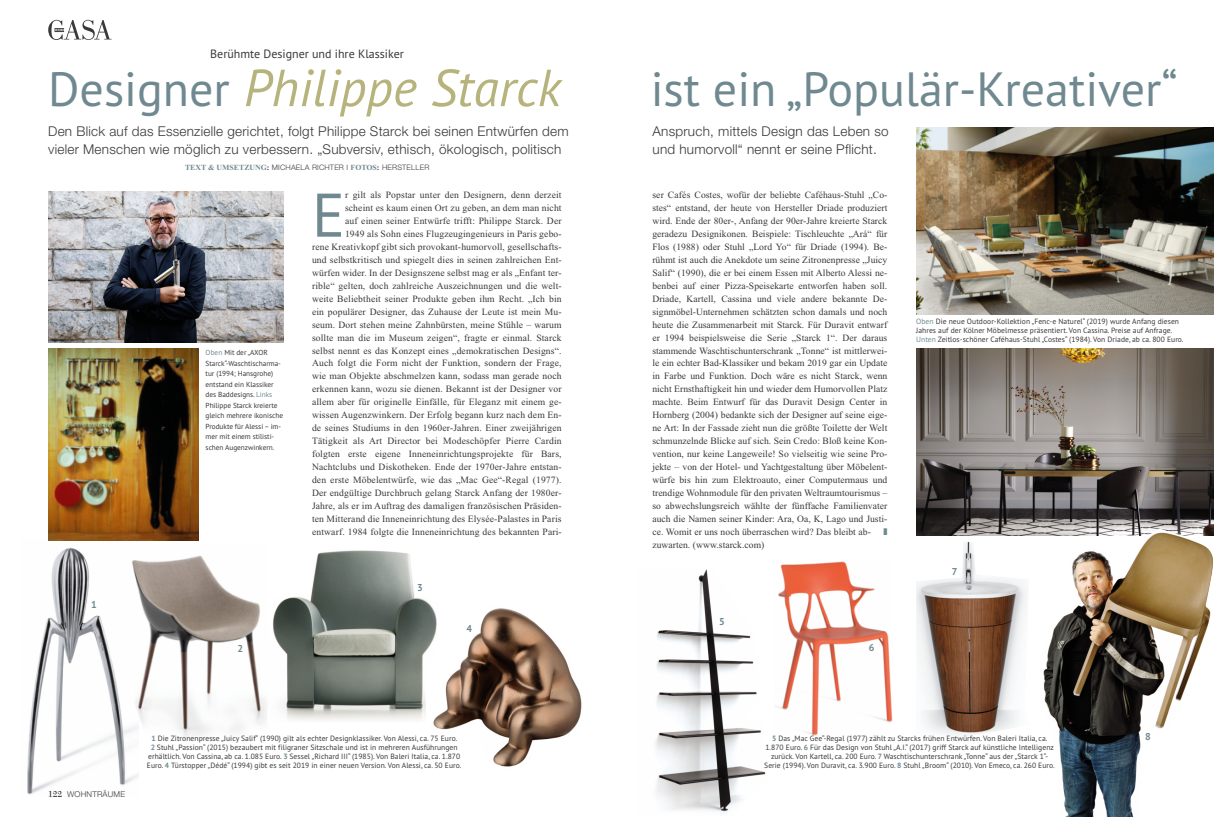
<style>
.page{position:relative;width:1214px;height:817px;background:#fff}
.page>*{position:absolute;margin:0;border:0;box-sizing:border-box;transform-origin:0 0}
.t1{font:61.5px "PT Sans";color:#708991}
.t2{font:italic 52px "PT Sans";color:#b6b47c}
.t3{font:48px "PT Sans";color:#708991}
.t4{font:300 13.5px "Helvetica Neue LT";letter-spacing:.02em;color:#39383a}
.t5{font:12px "PT Sans";color:#39383a}
.t6{font:700 10px "PT Sans";color:#708991}
.t7{font:9.6px/13px "Times New Roman";letter-spacing:.015em;color:#39383a;text-align:right}
.t8{font:300 8px "Helvetica Neue LT";letter-spacing:.025em;color:#39383a}
.t9{font:7.6px/9.1px "PT Sans";letter-spacing:.005em;color:#39383a;text-align:center}
.t10{font:300 7.5px "Helvetica Neue LT";letter-spacing:.025em;color:#39383a}
.t11{font:7.3px/10.5px "PT Sans";letter-spacing:-.005em;color:#39383a}
.s1{font-style:normal;font-size:48px;color:#708991}
.s2{font-family:"Times New Roman";font-weight:700;font-size:7.8px;color:#708991}
.s3{font-family:"Times New Roman";font-weight:700;font-size:7.8px}
.s4{color:#708991}
.s5{font-family:"New Caledonia LT";font-weight:600;font-size:9px}
.s6{font-weight:700;color:#708991}
</style>
<div class="page">
<img style="left:916px;top:542px;width:111px;height:193px">
<img style="left:776px;top:561px;width:116px;height:174px">
<img style="left:27px;top:547px;width:111px;height:247px">
<img style="left:655px;top:569px;width:111px;height:245px">
<img style="left:916px;top:127px;width:297px;height:187px">
<img style="left:916px;top:348px;width:297px;height:187px">
<img style="left:48px;top:348px;width:150px;height:193px">
<img style="left:48px;top:191px;width:235px;height:152px">
<svg style="left:48px;top:20px;width:63px;height:20px"></svg>
<img style="left:433px;top:608px;width:149px;height:159px">
<img style="left:126px;top:547px;width:141px;height:192px">
<img style="left:273px;top:550px;width:164px;height:172px">
<img style="left:1040px;top:528px;width:173px;height:288px">
<p class="t5" style="left:210px;top:46px;width:195px">Berühmte Designer und ihre Klassiker</p>
<h2 class="t2" style="left:48px;top:54px;width:514px"><span class="s1">Designer</span> Philippe Starck</h2>
<h3 class="t3" style="left:650px;top:58px;width:528px">ist ein „Populär-Kreativer“</h3>
<h3 class="t4" style="left:48px;top:126px;width:522px">Den Blick auf das Essenzielle gerichtet, folgt Philippe Starck bei seinen Entwürfen dem</h3>
<h3 class="t4" style="left:652px;top:126px;width:238px">Anspruch, mittels Design das Leben so</h3>
<h3 class="t4" style="left:48px;top:144px;width:514px">vieler Menschen wie möglich zu verbessern. „Subversiv, ethisch, ökologisch, politisch</h3>
<h3 class="t4" style="left:652px;top:144px;width:226px">und humorvoll“ nennt er seine Pflicht.</h3>
<p class="t6" style="left:91px;top:598px;width:7px">1</p>
<p class="t10" style="left:185px;top:165px;width:246px"><span class="s2">TEXT &amp; UMSETZUNG</span><span class="s3">:</span> MICHAELA RICHTER I <span class="s2">FOTOS</span><span class="s3">:</span> HERSTELLER</p>
<p class="t11" style="left:206px;top:347px;width:79px"><span class="s4">Oben</span> Mit der „AXOR<br>Starck“-Waschtischarma&shy;tur (1994; Hansgrohe) entstand ein Klassiker des Baddesigns. <span class="s4">Links<br></span>Philippe Starck kreierte gleich mehrere ikonische<br>Produkte für Alessi – im&shy;mer mit einem stilisti&shy;schen Augenzwinkern.</p>
<p class="t6" style="left:237px;top:641px;width:7px">2</p>
<p class="t7" style="left:312px;top:188px;width:251px">r gilt als Popstar unter den Designern, denn derzeit<br>scheint es kaum einen Ort zu geben, an dem man nicht<br>auf einen seiner Entwürfe trifft: Philippe Starck. Der<br>1949 als Sohn eines Flugzeugingenieurs in Paris gebo-<br>rene Kreativkopf gibt sich provokant-humorvoll, gesellschafts&shy;und selbstkritisch und spiegelt dies in seinen zahlreichen Ent&shy;würfen wider. In der Designszene selbst mag er als „Enfant ter&shy;rible“ gelten, doch zahlreiche Auszeichnungen und die welt&shy;weite Beliebtheit seiner Produkte geben ihm Recht. „Ich bin ein populärer Designer, das Zuhause der Leute ist mein Mu&shy;seum. Dort stehen meine Zahnbürsten, meine Stühle – warum sollte man die im Museum zeigen“, fragte er einmal. Starck selbst nennt es das Konzept eines „demokratischen Designs“.<br>Auch folgt die Form nicht der Funktion, sondern der Frage, wie man Objekte abschmelzen kann, sodass man gerade noch erkennen kann, wozu sie dienen. Bekannt ist der Designer vor allem aber für originelle Einfälle, für Eleganz mit einem ge&shy;wissen Augenzwinkern. Der Erfolg begann kurz nach dem En&shy;de seines Studiums in den 1960er-Jahren. Einer zweijährigen Tätigkeit als Art Director bei Modeschöpfer Pierre Cardin folgten erste eigene Inneneinrichtungsprojekte für Bars, Nachtclubs und Diskotheken. Ende der 1970er-Jahre entstan&shy;den erste Möbelentwürfe, wie das „Mac Gee“-Regal (1977).<br>Der endgültige Durchbruch gelang Starck Anfang der 1980er-Jahre, als er im Auftrag des damaligen französischen Präsiden&shy;ten Mitterand die Inneneinrichtung des Elysée-Palastes in Paris entwarf. 1984 folgte die Inneneinrichtung des bekannten Pari-</p>
<p class="t7" style="left:652px;top:188px;width:236px;text-align:left">ser Cafés Costes, wofür der beliebte Caféhaus-Stuhl „Co&shy;stes“ entstand, der heute von Hersteller Driade produziert wird. Ende der 80er-, Anfang der 90er-Jahre kreierte Starck geradezu Designikonen. Beispiele: Tischleuchte „Ará“ für Flos (1988) oder Stuhl „Lord Yo“ für Driade (1994). Be&shy;rühmt ist auch die Anekdote um seine Zitronenpresse „Juicy Salif“ (1990), die er bei einem Essen mit Alberto Alessi ne&shy;benbei auf einer Pizza-Speisekarte entworfen haben soll.<br>Driade, Kartell, Cassina und viele andere bekannte De&shy;signmöbel-Unternehmen schätzten schon damals und noch heute die Zusammenarbeit mit Starck. Für Duravit entwarf er 1994 beispielsweise die Serie „Starck 1“. Der daraus stammende Waschtischunterschrank „Tonne“ ist mittlerwei&shy;le ein echter Bad-Klassiker und bekam 2019 gar ein Update in Farbe und Funktion. Doch wäre es nicht Starck, wenn nicht Ernsthaftigkeit hin und wieder dem Humorvollen Platz machte. Beim Entwurf für das Duravit Design Center in Hornberg (2004) bedankte sich der Designer auf seine eige&shy;ne Art: In der Fassade zieht nun die größte Toilette der Welt schmunzelnde Blicke auf sich. Sein Credo: Bloß keine Kon&shy;vention, nur keine Langeweile! So vielseitig wie seine Pro&shy;jekte – von der Hotel- und Yachtgestaltung über Möbelent&shy;würfe bis hin zum Elektroauto, einer Computermaus und trendige Wohnmodule für den privaten Weltraumtourismus – so abwechslungsreich wählte der fünffache Familienvater auch die Namen seiner Kinder: Ara, Oa, K, Lago und Justi&shy;ce. Womit er uns noch überraschen wird? Das bleibt ab&shy;zuwarten. (www.starck.com)</p>
<h1 class="t1" style="left:312px;top:175px;width:34px">E</h1>
<p class="t6" style="left:417px;top:580px;width:7px">3</p>
<p class="t6" style="left:466px;top:622px;width:7px">4</p>
<p class="t6" style="left:719px;top:614px;width:7px">5</p>
<p class="t6" style="left:868px;top:641px;width:7px">6</p>
<p class="t9" style="left:916px;top:316px;width:269px;text-align:left"><span class="s4">Oben</span> Die neue Outdoor-Kollektion „Fenc-e Naturel“ (2019) wurde Anfang diesen<br>Jahres auf der Kölner Möbelmesse präsentiert. Von Cassina. Preise auf Anfrage.<br><span class="s4">Unten</span> Zeitlos-schöner Caféhaus-Stuhl „Costes“ (1984). Von Driade, ab ca. 800 Euro.</p>
<p class="t6" style="left:951px;top:564px;width:7px">7</p>
<p class="t8" style="left:48px;top:790px;width:78px"><span class="s5">122</span> WOHNTRÄUME</p>
<p class="t9" style="left:147px;top:733px;width:316px"><span class="s6">1</span> Die Zitronenpresse „Juicy Salif“ (1990) gilt als echter Designklassiker. Von Alessi, ca. 75 Euro.<br><span class="s6">2</span> Stuhl „Passion“ (2015) bezaubert mit filigraner Sitzschale und ist in mehreren Ausführungen erhältlich. Von Cassina, ab ca. 1.085 Euro. <span class="s6">3</span> Sessel „Richard III“ (1985). Von Baleri Italia, ca. 1.870<br>Euro. <span class="s6">4</span> Türstopper „Dédé“ (1994) gibt es seit 2019 in einer neuen Version. Von Alessi, ca. 50 Euro.</p>
<p class="t9" style="left:764px;top:733px;width:292px"><span class="s6">5</span> Das „Mac Gee“-Regal (1977) zählt zu Starcks frühen Entwürfen. Von Baleri Italia, ca.<br>1.870 Euro. <span class="s6">6</span> Für das Design von Stuhl „A.I.“ (2017) griff Starck auf künstliche Intelligenz zurück. Von Kartell, ca. 200 Euro. <span class="s6">7</span> Waschtischunterschrank „Tonne“ aus der „Starck 1“- Serie (1994). Von Duravit, ca. 3.900 Euro. <span class="s6">8</span> Stuhl „Broom“ (2010). Von Emeco, ca. 260 Euro.</p>
<p class="t6" style="left:1145px;top:729px;width:7px">8</p>
</div>
